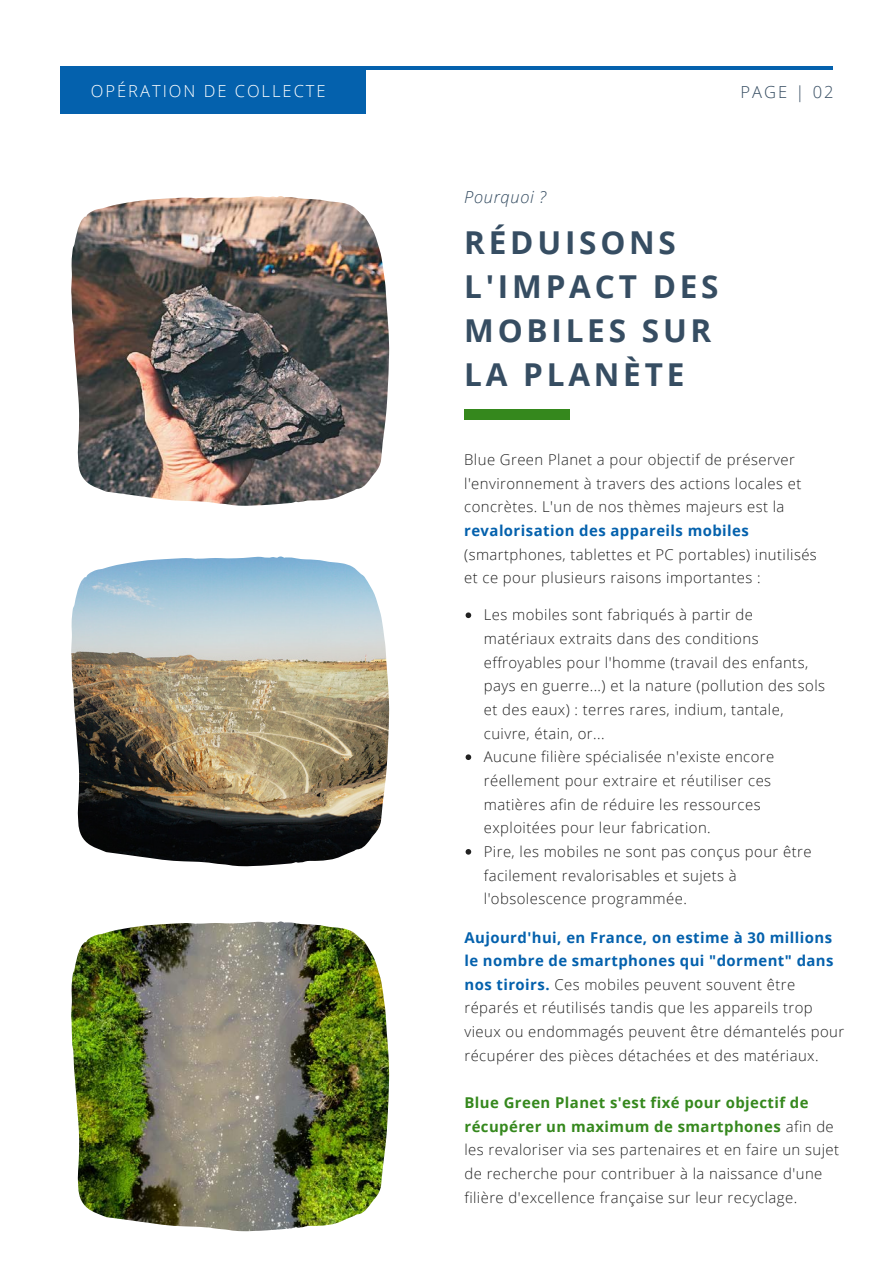
<style>
.page{position:relative;width:894px;height:1264px;background:#fff}
.page>*{position:absolute;margin:0;border:0;box-sizing:border-box;transform-origin:0 0}
.t1{font:700 31.5px/44px "Open Sans";letter-spacing:.12em;color:#364d62}
.t2{font:300 16.5px "Open Sans";letter-spacing:.12em;color:#fff}
.t3{font:italic 300 16.5px "Open Sans";letter-spacing:.04em;color:#364d62}
.t4{font:300 16.5px "Open Sans";letter-spacing:.12em;color:#364d62}
.t5{font:300 14.85px/23.7px "Open Sans";letter-spacing:.03em;color:#222}
.t6{font:700 14.85px "Open Sans";letter-spacing:.03em;color:#0461ad}
.s1{font-weight:700;color:#0461ad}
.s2{font-weight:700;color:#35881d}
</style>
<div class="page">
<hr style="left:61px;top:66px;width:771px;height:4px;background:#0461ad">
<div style="left:61px;top:66px;width:305px;height:48px;background:#0461ad"></div>
<div style="left:464px;top:409px;width:106px;height:11px;background:#35881d"></div>
<svg style="left:465px;top:612px;width:6px;height:6px"></svg>
<svg style="left:465px;top:754px;width:6px;height:6px"></svg>
<svg style="left:465px;top:849px;width:6px;height:5px"></svg>
<img style="left:71px;top:196px;width:318px;height:310px">
<img style="left:71px;top:556px;width:318px;height:310px">
<img style="left:71px;top:921px;width:318px;height:310px">
<p class="t2" style="left:91px;top:79px;width:236px">OPÉRATION DE COLLECTE</p>
<p class="t4" style="left:740px;top:80px;width:94px">PAGE | 02</p>
<p class="t3" style="left:464px;top:185px;width:83px">Pourquoi ?</p>
<h1 class="t1" style="left:464px;top:220px;width:256px">RÉDUISONS<br>L'IMPACT DES<br>MOBILES SUR<br>LA PLANÈTE</h1>
<p class="t5" style="left:464px;top:447px;width:338px">Blue Green Planet a pour objectif de préserver l'environnement à travers des actions locales et concrètes. L'un de nos thèmes majeurs est la</p>
<p class="t6" style="left:464px;top:520px;width:286px">revalorisation des appareils mobiles</p>
<p class="t5" style="left:464px;top:542px;width:354px">(smartphones, tablettes et PC portables) inutilisés et ce pour plusieurs raisons importantes :</p>
<p class="t5" style="left:483px;top:602px;width:342px">Les mobiles sont fabriqués à partir de matériaux extraits dans des conditions effroyables pour l'homme (travail des enfants, pays en guerre...) et la nature (pollution des sols et des eaux) : terres rares, indium, tantale, cuivre, étain, or...<br>Aucune filière spécialisée n'existe encore réellement pour extraire et réutiliser ces matières afin de réduire les ressources exploitées pour leur fabrication.<br>Pire, les mobiles ne sont pas conçus pour être facilement revalorisables et sujets à l'obsolescence programmée.</p>
<p class="t5" style="left:464px;top:924px;width:381px"><span class="s1">Aujourd'hui, en France, on estime à 30 millions le nombre de smartphones qui "dorment" dans nos tiroirs.</span> Ces mobiles peuvent souvent être réparés et réutilisés tandis que les appareils trop vieux ou endommagés peuvent être démantelés pour récupérer des pièces détachées et des matériaux.</p>
<p class="t5" style="left:464px;top:1090px;width:376px"><span class="s2">Blue Green Planet s'est fixé pour objectif de récupérer un maximum de smartphones</span> afin de les revaloriser via ses partenaires et en faire un sujet de recherche pour contribuer à la naissance d'une filière d'excellence française sur leur recyclage.</p>
</div>
